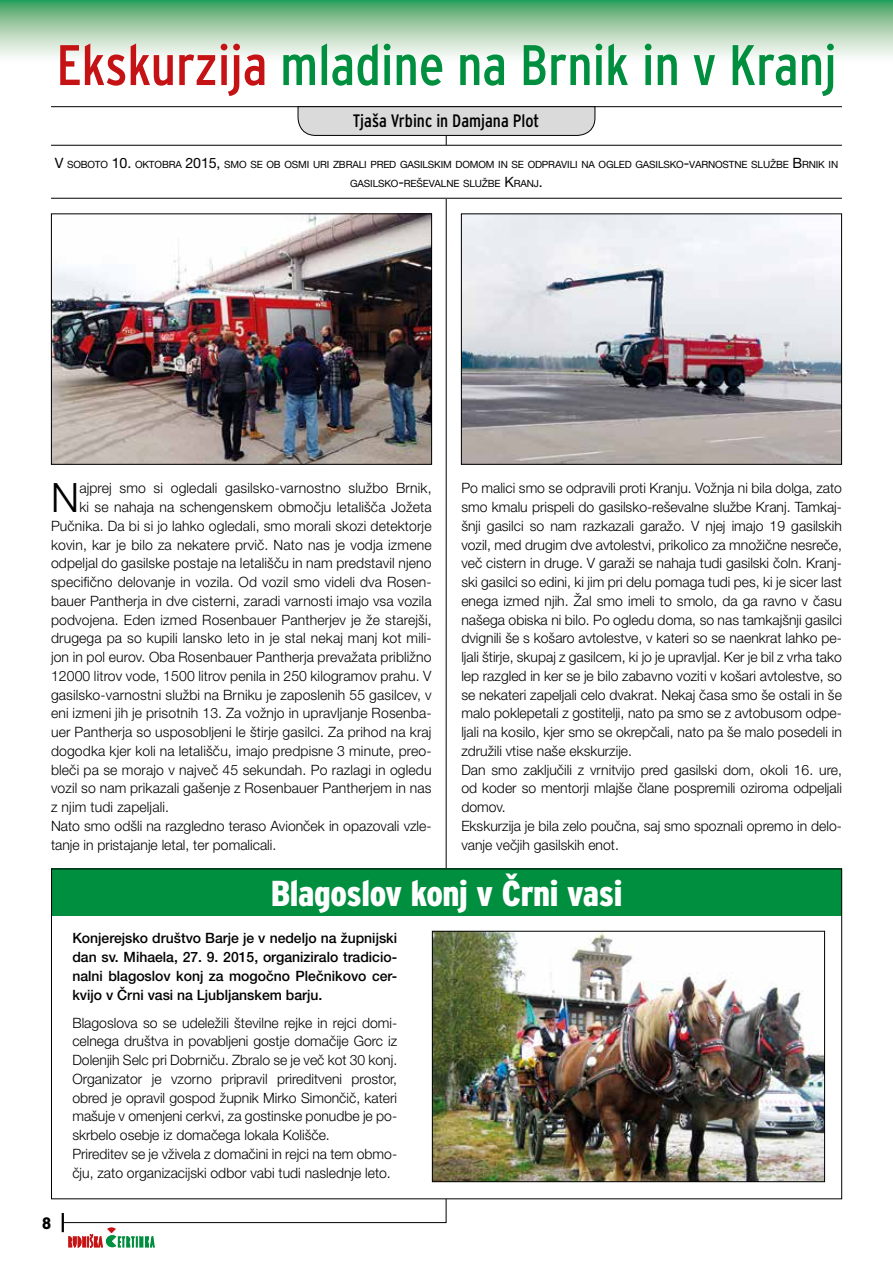
<style>
.page{position:relative;width:893px;height:1263px;background:#fff}
.page>*{position:absolute;margin:0;border:0;box-sizing:border-box;transform-origin:0 0}
.t1{font:57px "Interstate Cond";color:#008e3f}
.t2{font:300 40.5px "Helvetica Neue LT Pro";color:#000}
.t3{font:900 36px "Interstate Cond";letter-spacing:-.01em;color:#fff}
.t4{font:18px "Interstate Cond";color:#000}
.t5{font:900 16.5px "Interstate Cond";color:#000}
.t6{font:300 14.25px/18.8px "Helvetica Neue LT Pro";color:#000}
.t7{font:500 14.25px/18.8px "Helvetica Neue LT Pro";color:#000;text-align:justify}
.t8{font:10.05px/18.8px "Helvetica Neue LT Pro";letter-spacing:-.015em;color:#000;text-align:center}
.s1{color:#c51315}
.s2{font-size:14.25px}
</style>
<div class="page">
<svg style="left:0;top:0;width:892px;height:57px;background:#a1ceac"></svg>
<hr style="left:51px;top:106px;width:791px;height:1px;background:#000">
<svg style="left:63px;top:106px;width:384px;height:1117px"></svg>
<svg style="left:62px;top:1213px;width:92px;height:35px"></svg>
<svg style="left:297px;top:106px;width:299px;height:30px;background:#cacaca"></svg>
<div style="left:52px;top:869px;width:790px;height:330px;background:#fff"></div>
<div style="left:51px;top:868px;width:791px;height:48px;background:#008e3f"></div>
<div style="left:51px;top:145px;width:791px;height:53px;background:#fff"></div>
<hr style="left:51px;top:198px;width:791px;height:1px;background:#000">
<hr style="left:51px;top:145px;width:791px;height:1px;background:#000">
<img style="left:53px;top:215px;width:377px;height:248px">
<div style="left:51px;top:213px;width:381px;height:252px;border:1px solid #000"></div>
<img style="left:463px;top:215px;width:377px;height:248px">
<div style="left:461px;top:213px;width:381px;height:252px;border:1px solid #000"></div>
<img style="left:434px;top:933px;width:389px;height:247px">
<div style="left:432px;top:931px;width:393px;height:251px;border:1px solid #000"></div>
<h1 class="t1" style="left:56px;top:33px;width:782px"><span class="s1">Ekskurzija</span> mladine na Brnik in v Kranj</h1>
<p class="t4" style="left:353px;top:110px;width:188px">Tjaπa Vrbinc in Damjana Plot</p>
<p class="t8" style="left:55px;top:155px;width:785px"><span class="s2">V</span> SOBOTO <span class="s2">10.</span> OKTOBRA <span class="s2">2015,</span> SMO SE OB OSMI URI ZBRALI PRED GASILSKIM DOMOM IN SE ODPRAVILI NA OGLED GASILSKO<span class="s2">-</span>VARNOSTNE SLUŽBE <span class="s2">B</span>RNIK IN<br>GASILSKO<span class="s2">-</span>REŠEVALNE SLUŽBE <span class="s2">K</span>RANJ<span class="s2">.</span></p>
<h2 class="t2" style="left:51px;top:473px;width:29px">N</h2>
<p class="t6" style="left:79px;top:478px;width:354px">ajprej smo si ogledali gasilsko-varnostno službo Brnik,</p>
<p class="t6" style="left:79px;top:497px;width:354px">ki se nahaja na schengenskem območju letališča Jožeta</p>
<p class="t6" style="left:51px;top:516px;width:382px">Pučnika. Da bi si jo lahko ogledali, smo morali skozi detektorje</p>
<p class="t6" style="left:51px;top:535px;width:382px">kovin, kar je bilo za nekatere prvič. Nato nas je vodja izmene</p>
<p class="t6" style="left:51px;top:553px;width:382px">odpeljal do gasilske postaje na letališču in nam predstavil njeno</p>
<p class="t6" style="left:51px;top:572px;width:382px">specifično delovanje in vozila. Od vozil smo videli dva Rosen-</p>
<p class="t6" style="left:51px;top:591px;width:382px">bauer Pantherja in dve cisterni, zaradi varnosti imajo vsa vozila</p>
<p class="t6" style="left:51px;top:610px;width:382px">podvojena. Eden izmed Rosenbauer Pantherjev je že starejši,</p>
<p class="t6" style="left:51px;top:628px;width:382px">drugega pa so kupili lansko leto in je stal nekaj manj kot mili-</p>
<p class="t6" style="left:51px;top:647px;width:382px">jon in pol eurov. Oba Rosenbauer Pantherja prevažata približno</p>
<p class="t6" style="left:51px;top:666px;width:382px">12000 litrov vode, 1500 litrov penila in 250 kilogramov prahu. V</p>
<p class="t6" style="left:51px;top:685px;width:382px">gasilsko-varnostni službi na Brniku je zaposlenih 55 gasilcev, v</p>
<p class="t6" style="left:51px;top:703px;width:382px">eni izmeni jih je prisotnih 13. Za vožnjo in upravljanje Rosenba-</p>
<p class="t6" style="left:51px;top:722px;width:382px">uer Pantherja so usposobljeni le štirje gasilci. Za prihod na kraj</p>
<p class="t6" style="left:51px;top:741px;width:382px">dogodka kjer koli na letališču, imajo predpisne 3 minute, preo-</p>
<p class="t6" style="left:51px;top:760px;width:382px">bleči pa se morajo v največ 45 sekundah. Po razlagi in ogledu</p>
<p class="t6" style="left:51px;top:778px;width:382px">vozil so nam prikazali gašenje z Rosenbauer Pantherjem in nas</p>
<p class="t6" style="left:51px;top:797px;width:120px">z njim tudi zapeljali.</p>
<p class="t6" style="left:51px;top:816px;width:382px">Nato smo odšli na razgledno teraso Avionček in opazovali vzle-</p>
<p class="t6" style="left:51px;top:835px;width:227px">tanje in pristajanje letal, ter pomalicali.</p>
<p class="t6" style="left:461px;top:478px;width:382px">Po malici smo se odpravili proti Kranju. Vožnja ni bila dolga, zato smo kmalu prispeli do gasilsko-reševalne službe Kranj. Tamkaj&shy;šnji gasilci so nam razkazali garažo. V njej imajo 19 gasilskih vozil, med drugim dve avtolestvi, prikolico za množične nesreče, več cistern in druge. V garaži se nahaja tudi gasilski čoln. Kranj&shy;ski gasilci so edini, ki jim pri delu pomaga tudi pes, ki je sicer last enega izmed njih. Žal smo imeli to smolo, da ga ravno v času našega obiska ni bilo. Po ogledu doma, so nas tamkajšnji gasilci dvignili še s košaro avtolestve, v kateri so se naenkrat lahko pe&shy;ljali štirje, skupaj z gasilcem, ki jo je upravljal. Ker je bil z vrha tako lep razgled in ker se je bilo zabavno voziti v košari avtolestve, so se nekateri zapeljali celo dvakrat. Nekaj časa smo še ostali in še malo poklepetali z gostitelji, nato pa smo se z avtobusom odpe&shy;ljali na kosilo, kjer smo se okrepčali, nato pa še malo posedeli in združili vtise naše ekskurzije.<br>Dan smo zaključili z vrnitvijo pred gasilski dom, okoli 16. ure, od koder so mentorji mlajše člane pospremili oziroma odpeljali domov.<br>Ekskurzija je bila zelo poučna, saj smo spoznali opremo in delo&shy;vanje večjih gasilskih enot.</p>
<h3 class="t3" style="left:271px;top:873px;width:353px">Blagoslov konj v »rni vasi</h3>
<p class="t5" style="left:42px;top:1214px;width:11px">8</p>
<p class="t7" style="left:72px;top:929px;width:326px">Konjerejsko društvo Barje je v nedeljo na župnijski dan sv. Mihaela, 27. 9. 2015, organiziralo tradicio&shy;nalni blagoslov konj za mogočno Plečnikovo cer&shy;kvijo v Črni vasi na Ljubljanskem barju.</p>
<p class="t6" style="left:72px;top:1013px;width:326px">Blagoslova so se udeležili številne rejke in rejci domi&shy;celnega društva in povabljeni gostje domačije Gorc iz Dolenjih Selc pri Dobrniču. Zbralo se je več kot 30 konj.<br>Organizator je vzorno pripravil prireditveni prostor, obred je opravil gospod župnik Mirko Simončič, kateri mašuje v omenjeni cerkvi, za gostinske ponudbe je po&shy;skrbelo osebje iz domačega lokala Kolišče.<br>Prireditev se je vživela z domačini in rejci na tem obmo&shy;čju, zato organizacijski odbor vabi tudi naslednje leto.</p>
</div>
